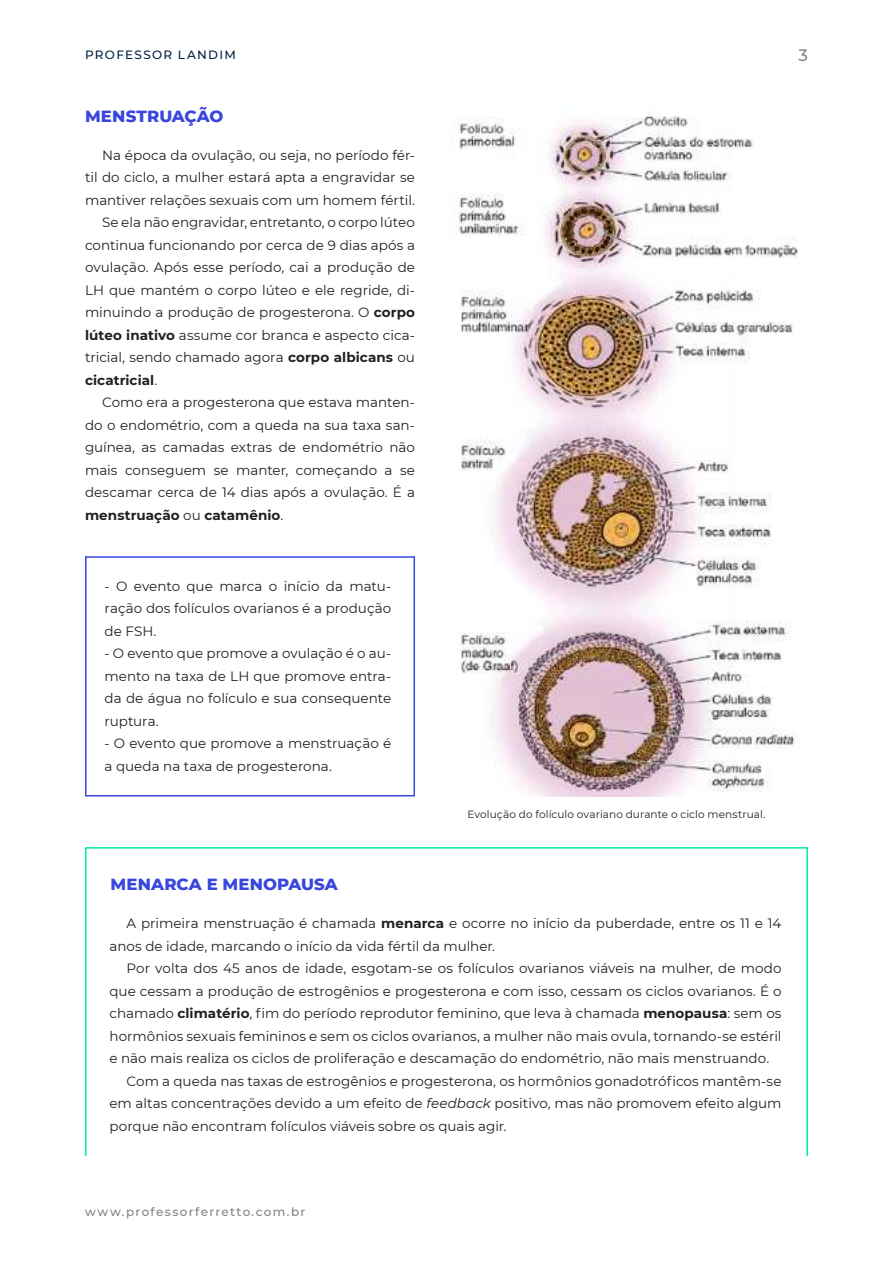
<style>
.page{position:relative;width:893px;height:1263px;background:#fff}
.page>*{position:absolute;margin:0;border:0;box-sizing:border-box;transform-origin:0 0}
.t1{font:800 16.5px "Montserrat";letter-spacing:.01em;color:#3846dc}
.t2{font:500 16.5px "Montserrat";color:#808285}
.t3{font:13.5px/22.5px "Montserrat";color:#231f20;text-align:justify}
.t4{font:700 13.5px "Montserrat";letter-spacing:.005em;color:#231f20}
.t5{font:500 12px "Montserrat";letter-spacing:.11em;color:#808285}
.t6{font:500 12px "Montserrat";letter-spacing:.11em;color:#002041}
.t7{font:10.5px "Montserrat";letter-spacing:.01em;color:#231f20}
.s1{font-weight:700}
.s2{font-weight:400}
.s3{font-style:italic}
</style>
<div class="page">
<img style="left:458px;top:116px;width:340px;height:680px">
<div style="left:85px;top:556px;width:330px;height:240px;border:2px solid #3846dc"></div>
<div style="left:85px;top:847px;width:723px;height:310px;border:2px solid #00eaac"></div>
<p class="t6" style="left:85px;top:46px;width:152px">PROFESSOR LANDIM</p>
<p class="t1" style="left:85px;top:104px;width:140px">MENSTRUAÇÃO</p>
<p class="t3" style="left:102px;top:143px;width:314px">Na época da ovulação, ou seja, no período fér-</p>
<p class="t3" style="left:85px;top:166px;width:331px">til do ciclo, a mulher estará apta a engravidar se</p>
<p class="t3" style="left:85px;top:188px;width:331px">mantiver relações sexuais com um homem fértil.</p>
<p class="t3" style="left:102px;top:211px;width:314px">Se ela não engravidar, entretanto, o corpo lúteo</p>
<p class="t3" style="left:85px;top:233px;width:331px">continua funcionando por cerca de 9 dias após a</p>
<p class="t3" style="left:85px;top:256px;width:331px">ovulação. Após esse período, cai a produção de</p>
<p class="t3" style="left:85px;top:278px;width:331px">LH que mantém o corpo lúteo e ele regride, di-</p>
<p class="t3" style="left:85px;top:301px;width:331px">minuindo a produção de progesterona. O <span class="s1">corpo</span></p>
<p class="t3" style="left:85px;top:323px;width:331px"><span class="s1">lúteo inativo</span> assume cor branca e aspecto cica-</p>
<p class="t3" style="left:85px;top:346px;width:331px">tricial, sendo chamado agora <span class="s1">corpo albicans</span> ou</p>
<p class="t4" style="left:85px;top:370px;width:74px">cicatricial<span class="s2">.</span></p>
<p class="t3" style="left:102px;top:391px;width:314px">Como era a progesterona que estava manten-</p>
<p class="t3" style="left:85px;top:413px;width:331px">do o endométrio, com a queda na sua taxa san-</p>
<p class="t3" style="left:85px;top:436px;width:331px">guínea, as camadas extras de endométrio não</p>
<p class="t3" style="left:85px;top:458px;width:331px">mais conseguem se manter, começando a se</p>
<p class="t3" style="left:85px;top:481px;width:331px">descamar cerca de 14 dias após a ovulação. É a</p>
<p class="t4" style="left:85px;top:505px;width:200px">menstruação <span class="s2">ou</span> catamênio<span class="s2">.</span></p>
<p class="t3" style="left:105px;top:574px;width:288px">- O evento que marca o início da matu&shy;ração dos folículos ovarianos é a produção de FSH.</p>
<p class="t3" style="left:105px;top:641px;width:288px">- O evento que promove a ovulação é o au&shy;mento na taxa de LH que promove entra&shy;da de água no folículo e sua consequente ruptura.</p>
<p class="t3" style="left:105px;top:731px;width:288px">- O evento que promove a menstruação é a queda na taxa de progesterona.</p>
<p class="t2" style="left:798px;top:44px;width:11px">3</p>
<p class="t7" style="left:467px;top:807px;width:299px">Evolução do folículo ovariano durante o ciclo menstrual.</p>
<p class="t1" style="left:111px;top:872px;width:229px">MENARCA E MENOPAUSA</p>
<p class="t3" style="left:109px;top:912px;width:674px;text-indent:17px">A primeira menstruação é chamada <span class="s1">menarca</span> e ocorre no início da puberdade, entre os 11 e 14 anos de idade, marcando o início da vida fértil da mulher.</p>
<p class="t3" style="left:126px;top:957px;width:656px">Por volta dos 45 anos de idade, esgotam-se os folículos ovarianos viáveis na mulher, de modo</p>
<p class="t3" style="left:109px;top:979px;width:674px">que cessam a produção de estrogênios e progesterona e com isso, cessam os ciclos ovarianos. É o</p>
<p class="t3" style="left:109px;top:1002px;width:674px">chamado <span class="s1">climatério</span>, fim do período reprodutor feminino, que leva à chamada <span class="s1">menopausa</span>: sem os</p>
<p class="t3" style="left:109px;top:1024px;width:674px">hormônios sexuais femininos e sem os ciclos ovarianos, a mulher não mais ovula, tornando-se estéril</p>
<p class="t3" style="left:109px;top:1047px;width:661px">e não mais realiza os ciclos de proliferação e descamação do endométrio, não mais menstruando.</p>
<p class="t3" style="left:126px;top:1069px;width:656px">Com a queda nas taxas de estrogênios e progesterona, os hormônios gonadotróficos mantêm-se</p>
<p class="t3" style="left:109px;top:1092px;width:673px">em altas concentrações devido a um efeito de <span class="s3">feedback</span> positivo, mas não promovem efeito algum</p>
<p class="t3" style="left:109px;top:1114px;width:398px">porque não encontram folículos viáveis sobre os quais agir.</p>
<p class="t5" style="left:85px;top:1203px;width:222px">www.professorferretto.com.br</p>
</div>
